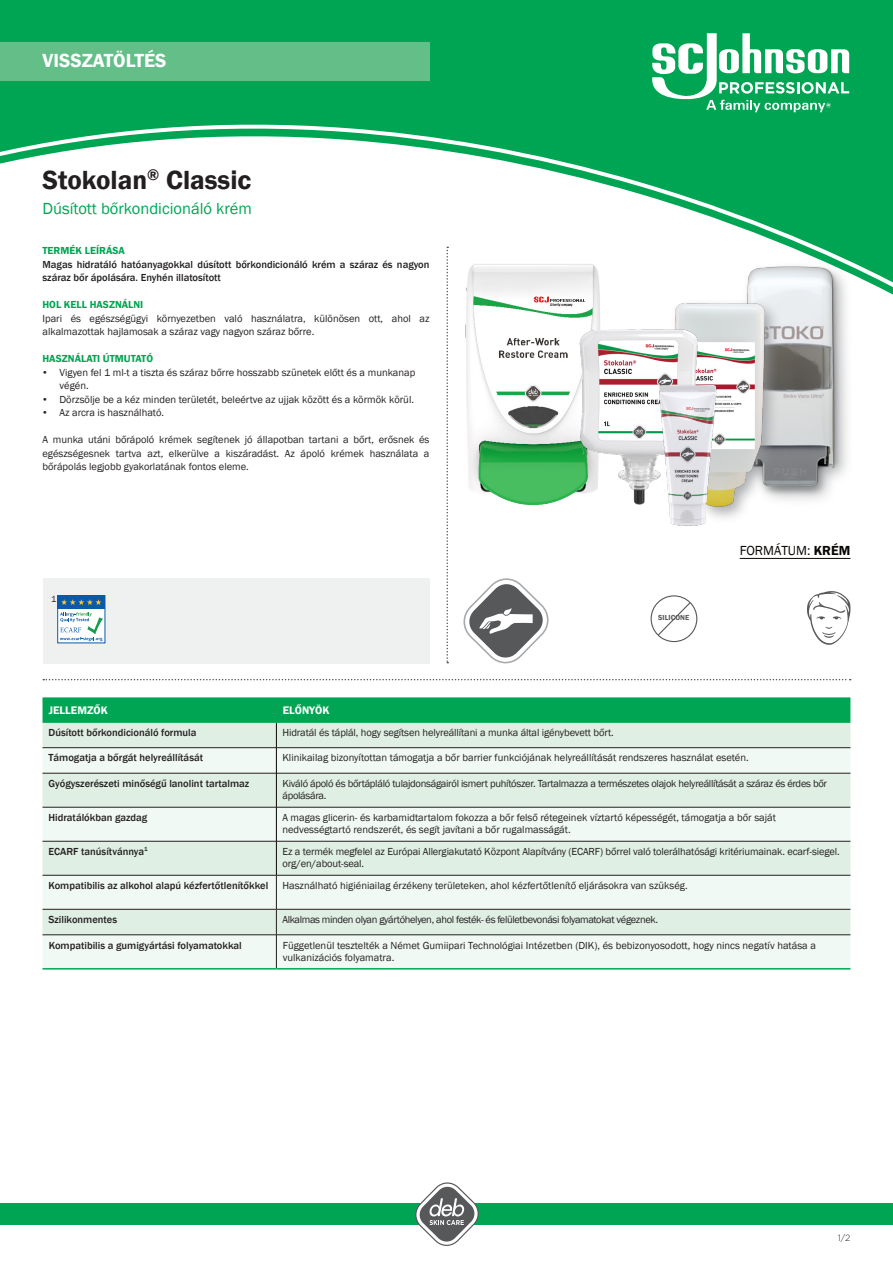
<style>
.page{position:relative;width:893px;height:1263px;background:#fff}
.page>*{position:absolute;margin:0;border:0;box-sizing:border-box;transform-origin:0 0}
.t1{font:600 27px "Franklin Gothic";color:#231f20}
.t2{font:600 19.5px "Franklin Gothic";color:#fff}
.t3{font:16.5px "Franklin Gothic";color:#00a553}
.t4{font:13.5px "Franklin Gothic";color:#0a0604}
.t5{font:600 11.25px "Franklin Gothic";color:#fff}
.t6{font:10.5px/13.5px "Franklin Gothic";color:#231f20}
.t7{font:500 10.5px/13.5px "Franklin Gothic";color:#231f20}
.t8{font:10.5px/12.8px "Franklin Gothic";letter-spacing:-.025em;color:#231f20}
.t9{font:10.5px "Franklin Gothic";letter-spacing:-.035em;color:#231f20}
.t10{font:600 10.5px "Franklin Gothic";color:#00a553}
.t11{font:300 9px "Gotham";color:#231f20}
.t12{font:9px "Franklin Gothic";color:#231f20}
.t13{font:600 7.5px "Franklin Gothic";color:#57585a}
.s1{font-family:"Gotham"}
.s2{font-weight:600}
</style>
<div class="page">
<div style="left:0;top:0;width:893px;height:295px;background:#00a553"></div>
<svg style="left:0;top:119px;width:893px;height:175px"></svg>
<div style="left:0;top:1203px;width:893px;height:22px;background:#00a553"></div>
<svg style="left:415px;top:1182px;width:64px;height:64px"></svg>
<div style="left:0;top:43px;width:429px;height:38px;background:#64be87"></div>
<svg style="left:652px;top:33px;width:197px;height:79px"></svg>
<div style="left:43px;top:578px;width:386px;height:85px;background:#eff1f0"></div>
<svg style="left:446px;top:247px;width:2px;height:416px"></svg>
<svg style="left:43px;top:679px;width:808px;height:1px"></svg>
<hr style="left:740px;top:558px;width:110px;height:1px;background:#0a0604">
<svg style="left:43px;top:774px;width:807px;height:194px;fill:#f1f9f4"></svg>
<hr style="left:43px;top:773px;width:233px;height:1px;background:#231f20">
<hr style="left:277px;top:773px;width:573px;height:1px;background:#231f20">
<hr style="left:43px;top:807px;width:233px;height:1px;background:#231f20">
<hr style="left:277px;top:807px;width:573px;height:1px;background:#231f20">
<hr style="left:43px;top:841px;width:233px;height:1px;background:#231f20">
<hr style="left:277px;top:841px;width:573px;height:1px;background:#231f20">
<hr style="left:43px;top:875px;width:233px;height:1px;background:#231f20">
<hr style="left:276px;top:875px;width:574px;height:1px;background:#231f20">
<hr style="left:43px;top:909px;width:233px;height:1px;background:#231f20">
<hr style="left:276px;top:909px;width:574px;height:1px;background:#231f20">
<svg style="left:43px;top:697px;width:807px;height:76px"></svg>
<hr style="left:276px;top:773px;width:1px;height:34px;background:#0a0604">
<hr style="left:276px;top:807px;width:1px;height:34px;background:#0a0604">
<hr style="left:276px;top:841px;width:1px;height:34px;background:#0a0604">
<hr style="left:276px;top:875px;width:1px;height:34px;background:#231f20">
<svg style="left:276px;top:909px;width:1px;height:25px"></svg>
<hr style="left:43px;top:934px;width:233px;height:1px;background:#231f20">
<hr style="left:276px;top:934px;width:574px;height:1px;background:#231f20">
<hr style="left:276px;top:935px;width:1px;height:33px;background:#231f20">
<hr style="left:43px;top:968px;width:233px;height:1px;background:#00a553">
<hr style="left:276px;top:968px;width:574px;height:1px;background:#00a553">
<svg style="left:463px;top:578px;width:86px;height:85px"></svg>
<svg style="left:807px;top:591px;width:44px;height:54px"></svg>
<svg style="left:657px;top:601px;width:35px;height:36px"></svg>
<div style="left:651px;top:595px;width:46px;height:47px;border:1px solid #57585a;border-radius:50%"></div>
<div style="left:58px;top:596px;width:47px;height:47px;background:#fff"></div>
<div style="left:57px;top:595px;width:48px;height:48px;border:1px solid #0a5aa8"></div>
<div style="left:57px;top:595px;width:48px;height:14px;background:#0a5aa8"></div>
<svg style="left:61px;top:599px;width:40px;height:6px"></svg>
<svg style="left:60px;top:612px;width:43px;height:29px"></svg>
<div style="left:741px;top:261px;width:113px;height:249px;background:#939598;opacity:.75"></div>
<img style="left:738px;top:265px;width:108px;height:231px">
<div style="left:670px;top:298px;width:111px;height:226px;background:#939598;opacity:.75"></div>
<img style="left:670px;top:303px;width:111px;height:221px">
<img style="left:455px;top:258px;width:155px;height:248px">
<img style="left:575px;top:325px;width:129px;height:181px">
<img style="left:652px;top:375px;width:73px;height:151px">
<p class="t2" style="left:43px;top:48px;width:126px">VISSZATÖLTÉS</p>
<p class="t1" style="left:43px;top:163px;width:210px">Stokolan<sup>®</sup> Classic</p>
<p class="t3" style="left:43px;top:198px;width:211px">Dúsított bőrkondicionáló krém</p>
<p class="t10" style="left:43px;top:244px;width:84px">TERMÉK LEÍRÁSA</p>
<p class="t7" style="left:43px;top:257px;width:388px">Magas hidratáló hatóanyagokkal dúsított bőrkondicionáló krém a száraz és nagyon száraz bőr ápolására. Enyhén illatosított</p>
<p class="t10" style="left:43px;top:298px;width:102px">HOL KELL HASZNÁLNI</p>
<p class="t6" style="left:43px;top:311px;width:388px">Ipari és egészségügyi környezetben való használatra, különösen ott, ahol az alkalmazottak hajlamosak a száraz vagy nagyon száraz bőrre.</p>
<p class="t10" style="left:43px;top:352px;width:112px">HASZNÁLATI ÚTMUTATÓ</p>
<p class="t6" style="left:60px;top:365px;width:357px;text-indent:-17px"><span class="s1">•</span> Vigyen fel 1 ml-t a tiszta és száraz bőrre hosszabb szünetek előtt és a munkanap végén.</p>
<p class="t6" style="left:43px;top:392px;width:373px"><span class="s1">•</span> Dörzsölje be a kéz minden területét, beleértve az ujjak között és a körmök körül.</p>
<p class="t6" style="left:43px;top:406px;width:123px"><span class="s1">•</span> Az arcra is használható.</p>
<p class="t6" style="left:43px;top:433px;width:388px;text-align:justify">A munka utáni bőrápoló krémek segítenek jó állapotban tartani a bőrt, erősnek és egészségesnek tartva azt, elkerülve a kiszáradást. Az ápoló krémek használata a bőrápolás legjobb gyakorlatának fontos eleme.</p>
<p class="t12" style="left:51px;top:593px;width:7px">1</p>
<p class="t13" style="left:658px;top:613px;width:33px">SILICONE</p>
<p class="t4" style="left:740px;top:542px;width:112px">FORMÁTUM: <span class="s2">KRÉM</span></p>
<p class="t5" style="left:49px;top:703px;width:60px">JELLEMZŐK</p>
<p class="t5" style="left:283px;top:703px;width:48px">ELŐNYÖK</p>
<p class="t7" style="left:49px;top:725px;width:149px">Dúsított bőrkondicionáló formula</p>
<p class="t6" style="left:282px;top:725px;width:333px">Hidratál és táplál, hogy segítsen helyreállítani a munka által igénybevett bőrt.</p>
<p class="t7" style="left:49px;top:751px;width:156px">Támogatja a bőrgát helyreállítását</p>
<p class="t6" style="left:282px;top:751px;width:468px">Klinikailag bizonyítottan támogatja a bőr barrier funkciójának helyreállítását rendszeres használat esetén.</p>
<p class="t7" style="left:49px;top:776px;width:202px">Gyógyszerészeti minőségű lanolint tartalmaz</p>
<p class="t8" style="left:282px;top:777px;width:546px">Kiváló ápoló és bőrtápláló tulajdonságairól ismert puhítószer. Tartalmazza a természetes olajok helyreállítását a száraz és érdes bőr ápolására.</p>
<p class="t7" style="left:49px;top:810px;width:100px">Hidratálókban gazdag</p>
<p class="t6" style="left:282px;top:811px;width:495px;line-height:12.8px">A magas glicerin- és karbamidtartalom fokozza a bőr felső rétegeinek víztartó képességét, támogatja a bőr saját nedvességtartó rendszerét, és segít javítani a bőr rugalmasságát.</p>
<p class="t7" style="left:49px;top:844px;width:101px">ECARF tanúsítvánnya<sup>1</sup></p>
<p class="t6" style="left:282px;top:845px;width:559px;line-height:12.8px">Ez a termék megfelel az Európai Allergiakutató Központ Alapítvány (ECARF) bőrrel való tolerálhatósági kritériumainak. ecarf-siegel. org/en/about-seal.</p>
<p class="t7" style="left:49px;top:878px;width:221px">Kompatibilis az alkohol alapú kézfertőtlenítőkkel</p>
<p class="t6" style="left:282px;top:878px;width:407px">Használható higiéniailag érzékeny területeken, ahol kézfertőtlenítő eljárásokra van szükség.</p>
<p class="t7" style="left:49px;top:912px;width:70px">Szilikonmentes</p>
<p class="t9" style="left:282px;top:913px;width:377px">Alkalmas minden olyan gyártóhelyen, ahol festék- és felületbevonási folyamatokat végeznek.</p>
<p class="t7" style="left:49px;top:938px;width:194px">Kompatibilis a gumigyártási folyamatokkal</p>
<p class="t6" style="left:283px;top:939px;width:535px;line-height:12.8px">Függetlenül tesztelték a Német Gumiipari Technológiai Intézetben (DIK), és bebizonyosodott, hogy nincs negatív hatása a vulkanizációs folyamatra.</p>
<p class="t11" style="left:838px;top:1232px;width:14px">1/2</p>
</div>
